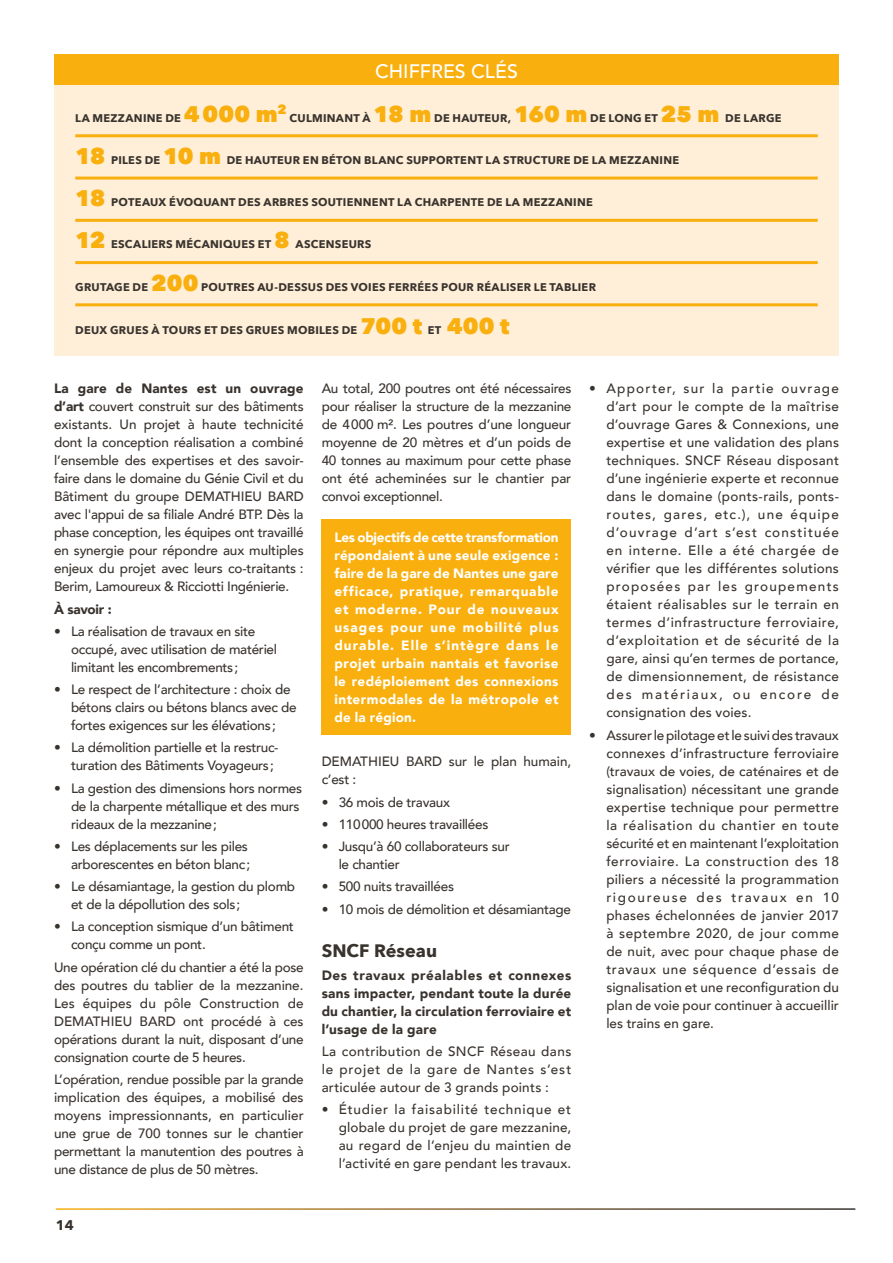
<style>
.page{position:relative;width:893px;height:1263px;background:#fff}
.page>*{position:absolute;margin:0;border:0;box-sizing:border-box;transform-origin:0 0}
.Sous-titre{font:500 19.5px "Avenir";color:#fff}
.TitreParagraphe{font:700 18px "Avenir Next";color:#39332e}
.t1{font:700 14.1px "Avenir Next";color:#39332e}
.TxtCourant{font:500 13.5px/18px "Avenir";letter-spacing:-.02em;color:#39332e;text-align:justify}
.TxtCourant-2{font:900 13.5px/18px "Avenir";letter-spacing:.03em;color:#fff;text-align:justify}
.TxtCourant-3{font:900 13.5px/18px "Avenir";letter-spacing:.015em;color:#39332e;text-align:justify}
.TxtCourant-4{font:500 13.5px/18px "Avenir";color:#39332e}
.TitreParagraphe-2{font:700 11.1px "Avenir Next";letter-spacing:.025em;color:#39332e}
.s1{font-weight:800;font-size:22.5px;color:#f9af0e}
.s2{font-weight:900}
</style>
<div class="page">
<div style="left:322px;top:520px;width:249px;height:215px;background:#f9af0e"></div>
<div style="left:54px;top:54px;width:785px;height:302px;background:#ffefd8"></div>
<div style="left:54px;top:54px;width:785px;height:30px;background:#f9af0e"></div>
<hr style="left:75px;top:134px;width:743px;height:3px;background:#f9af0e">
<hr style="left:75px;top:177px;width:743px;height:3px;background:#f9af0e">
<hr style="left:75px;top:219px;width:743px;height:3px;background:#f9af0e">
<hr style="left:75px;top:261px;width:743px;height:3px;background:#f9af0e">
<hr style="left:75px;top:303px;width:743px;height:3px;background:#f9af0e">
<p class="Sous-titre" style="left:375px;top:54px;width:144px">CHIFFRES CLÉS</p>
<p class="TitreParagraphe-2" style="left:75px;top:108px;width:708px">LA MEZZANINE DE <span class="s1">4 000 m</span><sup>2</sup> CULMINANT À <span class="s1">18 m</span> DE HAUTEUR, <span class="s1">160 m</span> DE LONG ET <span class="s1">25 m</span> DE LARGE</p>
<p class="TitreParagraphe-2" style="left:75px;top:150px;width:605px"><span class="s1">18</span> PILES DE <span class="s1">10 m</span> DE HAUTEUR EN BÉTON BLANC SUPPORTENT LA STRUCTURE DE LA MEZZANINE</p>
<p class="TitreParagraphe-2" style="left:75px;top:193px;width:519px"><span class="s1">18</span> POTEAUX ÉVOQUANT DES ARBRES SOUTIENNENT LA CHARPENTE DE LA MEZZANINE</p>
<p class="TitreParagraphe-2" style="left:75px;top:235px;width:298px"><span class="s1">12</span> ESCALIERS MÉCANIQUES ET <span class="s1">8</span> ASCENSEURS</p>
<p class="TitreParagraphe-2" style="left:75px;top:277px;width:522px">GRUTAGE DE <span class="s1">200</span> POUTRES AU-DESSUS DES VOIES FERRÉES POUR RÉALISER LE TABLIER</p>
<p class="TitreParagraphe-2" style="left:75px;top:321px;width:436px">DEUX GRUES À TOURS ET DES GRUES MOBILES DE <span class="s1">700 t</span> ET <span class="s1">400 t</span></p>
<p class="TxtCourant" style="left:54px;top:379px;width:251px"><span class="s2">La gare de Nantes est un ouvrage d’art</span> couvert construit sur des bâtiments existants. Un projet à haute technicité dont la conception réalisation a combiné l’ensemble des expertises et des savoir&shy;faire dans le domaine du Génie Civil et du Bâtiment du groupe DEMATHIEU BARD avec l'appui de sa filiale André BTP. Dès la phase conception, les équipes ont travaillé en synergie pour répondre aux multiples enjeux du projet avec leurs co-traitants :<br>Berim, Lamoureux &amp; Ricciotti Ingénierie.</p>
<p class="TxtCourant-3" style="left:54px;top:600px;width:59px">À savoir :</p>
<p class="TxtCourant" style="left:71px;top:621px;width:208px;text-align:left;text-indent:-17px">• La réalisation de travaux en site occupé, avec utilisation de matériel limitant les encombrements;</p>
<p class="TxtCourant" style="left:71px;top:680px;width:227px;text-align:left;text-indent:-17px">• Le respect de l’architecture : choix de bétons clairs ou bétons blancs avec de fortes exigences sur les élévations;</p>
<p class="TxtCourant" style="left:54px;top:738px;width:225px;text-align:right">• La démolition partielle et la restruc&shy;turation des Bâtiments Voyageurs;</p>
<p class="TxtCourant" style="left:71px;top:778px;width:233px;text-align:left;text-indent:-17px">• La gestion des dimensions hors normes de la charpente métallique et des murs rideaux de la mezzanine;</p>
<p class="TxtCourant" style="left:54px;top:836px;width:198px;text-align:right">• Les déplacements sur les piles arborescentes en béton blanc;</p>
<p class="TxtCourant" style="left:71px;top:877px;width:226px;text-indent:-17px">• Le désamiantage, la gestion du plomb et de la dépollution des sols;</p>
<p class="TxtCourant" style="left:71px;top:917px;width:224px;text-indent:-17px">• La conception sismique d’un bâtiment conçu comme un pont.</p>
<p class="TxtCourant" style="left:54px;top:957px;width:251px">Une opération clé du chantier a été la pose des poutres du tablier de la mezzanine.<br>Les équipes du pôle Construction de DEMATHIEU BARD ont procédé à ces opérations durant la nuit, disposant d’une consignation courte de 5 heures.</p>
<p class="TxtCourant" style="left:54px;top:1069px;width:251px">L’opération, rendue possible par la grande implication des équipes, a mobilisé des moyens impressionnants, en particulier une grue de 700 tonnes sur le chantier permettant la manutention des poutres à une distance de plus de 50 mètres.</p>
<p class="t1" style="left:56px;top:1213px;width:19px">14</p>
<p class="TxtCourant" style="left:322px;top:379px;width:251px">Au total, 200 poutres ont été nécessaires pour réaliser la structure de la mezzanine de 4000 m². Les poutres d’une longueur moyenne de 20 mètres et d’un poids de 40 tonnes au maximum pour cette phase ont été acheminées sur le chantier par convoi exceptionnel.</p>
<p class="TxtCourant-2" style="left:334px;top:528px;width:226px">Les objectifs de cette transformation répondaient à une seule exigence : faire de la gare de Nantes une gare efficace, pratique, remarquable et moderne. Pour de nouveaux usages pour une mobilité plus durable. Elle s’intègre dans le projet urbain nantais et favorise le redéploiement des connexions intermodales de la métropole et de la région.</p>
<p class="TxtCourant-4" style="left:322px;top:752px;width:251px">DEMATHIEU BARD sur le plan humain, c’est :</p>
<p class="TxtCourant" style="left:322px;top:792px;width:130px">• 36 mois de travaux</p>
<p class="TxtCourant" style="left:322px;top:814px;width:168px">• 110000 heures travaillées</p>
<p class="TxtCourant" style="left:339px;top:837px;width:173px;text-indent:-17px">• Jusqu’à 60 collaborateurs sur le chantier</p>
<p class="TxtCourant" style="left:322px;top:877px;width:134px">• 500 nuits travaillées</p>
<p class="TxtCourant" style="left:322px;top:899px;width:251px">• 10 mois de démolition et désamiantage</p>
<p class="TitreParagraphe" style="left:322px;top:935px;width:117px">SNCF Réseau</p>
<p class="TxtCourant-3" style="left:322px;top:966px;width:251px">Des travaux préalables et connexes sans impacter, pendant toute la durée du chantier, la circulation ferroviaire et l’usage de la gare</p>
<p class="TxtCourant" style="left:322px;top:1041px;width:251px">La contribution de SNCF Réseau dans le projet de la gare de Nantes s’est articulée autour de 3 grands points :</p>
<p class="TxtCourant" style="left:339px;top:1100px;width:234px;text-indent:-17px">• Étudier la faisabilité technique et globale du projet de gare mezzanine, au regard de l’enjeu du maintien de l’activité en gare pendant les travaux.</p>
<p class="TxtCourant" style="left:606px;top:379px;width:234px;text-indent:-17px">• Apporter, sur la partie ouvrage d’art pour le compte de la maîtrise d’ouvrage Gares &amp; Connexions, une expertise et une validation des plans techniques. SNCF Réseau disposant d’une ingénierie experte et reconnue dans le domaine (ponts-rails, ponts&shy;routes, gares, etc.), une équipe d’ouvrage d’art s’est constituée en interne. Elle a été chargée de vérifier que les différentes solutions proposées par les groupements étaient réalisables sur le terrain en termes d’infrastructure ferroviaire, d’exploitation et de sécurité de la gare, ainsi qu’en termes de portance, de dimensionnement, de résistance des matériaux, ou encore de consignation des voies.</p>
<p class="TxtCourant" style="left:606px;top:725px;width:234px;text-indent:-17px">• Assurer le pilotage et le suivi des travaux connexes d’infrastructure ferroviaire (travaux de voies, de caténaires et de signalisation) nécessitant une grande expertise technique pour permettre la réalisation du chantier en toute sécurité et en maintenant l’exploitation ferroviaire. La construction des 18 piliers a nécessité la programmation rigoureuse des travaux en 10 phases échelonnées de janvier 2017 à septembre 2020, de jour comme de nuit, avec pour chaque phase de travaux une séquence d’essais de signalisation et une reconfiguration du plan de voie pour continuer à accueillir les trains en gare.</p>
</div>
